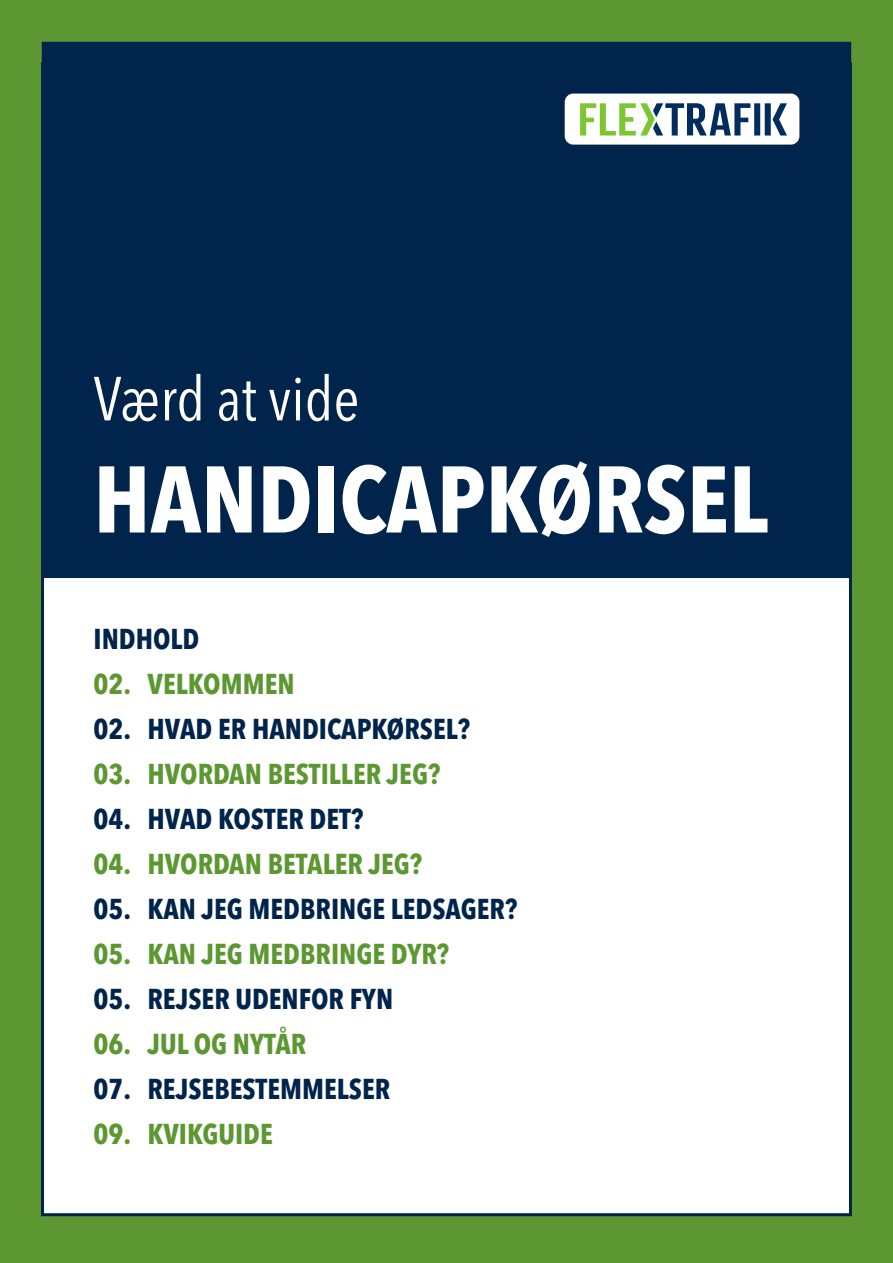
<style>
.page{position:relative;width:893px;height:1263px;background:#5c9731}
.page>*{position:absolute;margin:0;border:0;box-sizing:border-box;transform-origin:0 0}
.t1{font:700 condensed 93.45px "Avenir Next LT Pro";color:#fff}
.t2{font:condensed 61.5px "Avenir Next LT Pro";color:#fff}
.t3{font:700 condensed 28.5px "Avenir Next LT Pro";color:#00244b}
.t4{font:700 condensed 28.5px "Avenir Next LT Pro";color:#5c9731}
</style>
<div class="page">
<div style="left:41px;top:62px;width:811px;height:1154px;background:#fff;border:3px solid #00244b"></div>
<div style="left:42px;top:42px;width:809px;height:536px;background:#00244b"></div>
<div style="left:565px;top:94px;width:234px;height:51px;background:#fff;border-radius:9px"></div>
<div style="left:754px;top:103px;width:6px;height:33px;background:#002d5e"></div>
<div style="left:765px;top:103px;width:6px;height:33px;background:#002d5e"></div>
<svg style="left:772px;top:103px;width:15px;height:33px"></svg>
<svg style="left:580px;top:103px;width:170px;height:33px"></svg>
<p class="t2" style="left:94px;top:362px;width:267px">Værd at vide</p>
<p class="t1" style="left:94px;top:442px;width:676px">HANDICAPKØRSEL</p>
<p class="t3" style="left:94px;top:621px;width:107px">INDHOLD</p>
<p class="t4" style="left:94px;top:666px;width:203px">02. VELKOMMEN</p>
<p class="t3" style="left:94px;top:711px;width:378px">02. HVAD ER HANDICAPKØRSEL?</p>
<p class="t4" style="left:94px;top:756px;width:348px">03. HVORDAN BESTILLER JEG?</p>
<p class="t3" style="left:94px;top:801px;width:271px">04. HVAD KOSTER DET?</p>
<p class="t4" style="left:94px;top:846px;width:330px">04. HVORDAN BETALER JEG?</p>
<p class="t3" style="left:94px;top:891px;width:425px">05. KAN JEG MEDBRINGE LEDSAGER?</p>
<p class="t4" style="left:94px;top:936px;width:357px">05. KAN JEG MEDBRINGE DYR?</p>
<p class="t3" style="left:94px;top:981px;width:301px">05. REJSER UDENFOR FYN</p>
<p class="t4" style="left:94px;top:1026px;width:214px">06. JUL OG NYTÅR</p>
<p class="t3" style="left:94px;top:1071px;width:298px">07. REJSEBESTEMMELSER</p>
<p class="t4" style="left:94px;top:1116px;width:181px">09. KVIKGUIDE</p>
</div>
